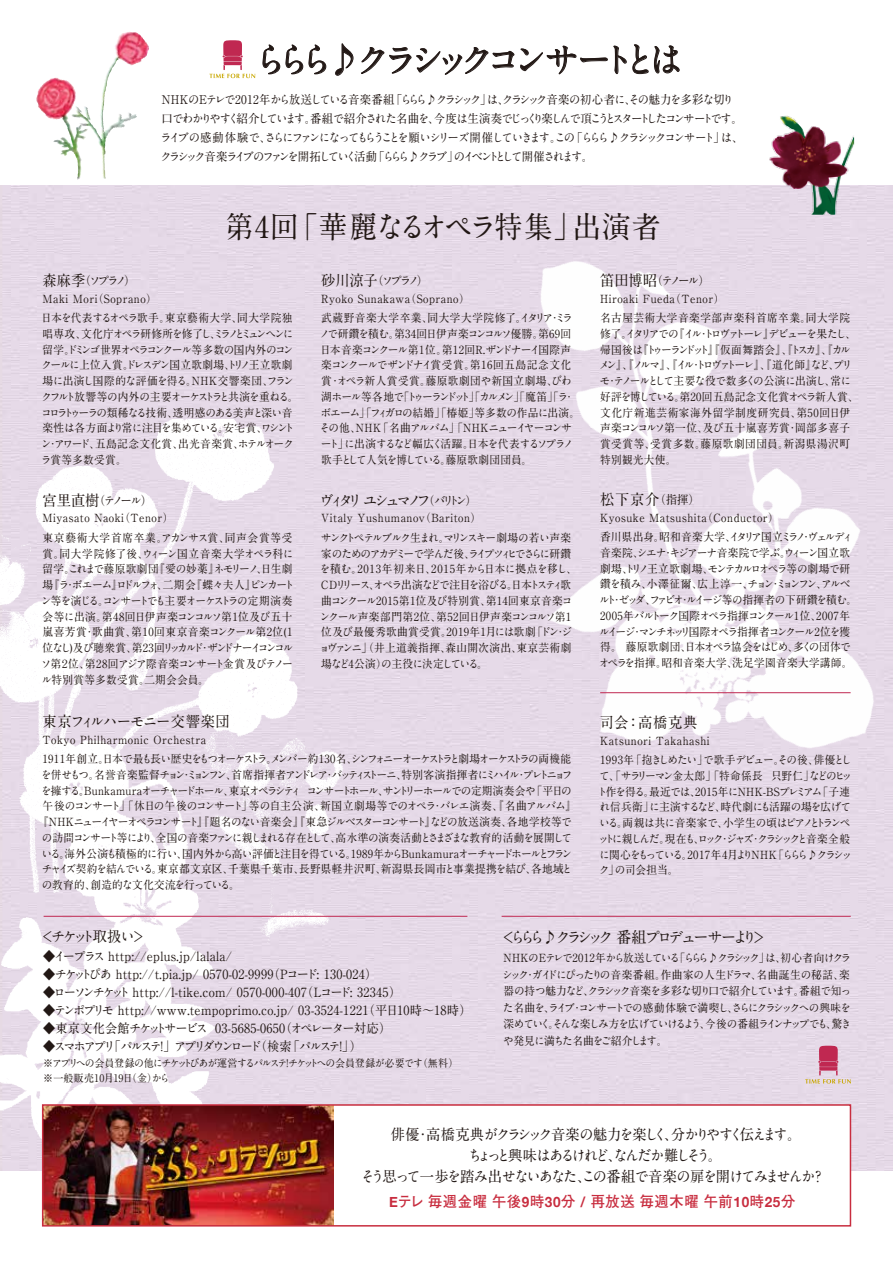
<style>
.page{position:relative;width:893px;height:1263px;background:#fff}
.page>*{position:absolute;margin:0;border:0;box-sizing:border-box;transform-origin:0 0}
.t1{font:700 36px "A1 Mincho Std";letter-spacing:-.245em;color:#221815;scale:.95 1}
.t2{font:700 30px "A1 Mincho Std";letter-spacing:-.005em;color:#221815;scale:.95 1}
.t3{font:700 15.75px "A1 Mincho Std";letter-spacing:-.22em;color:#221815;scale:.75 1}
.t4{font:700 15px/20.9px "A1 Mincho Std";letter-spacing:-.12em;color:#221815;text-align:center;scale:.95 1}
.t5{font:700 15px "Futo Go B101 Pro";letter-spacing:.045em;color:#c82d3f;scale:.95 1}
.t6{font:700 15px "A1 Mincho Std";letter-spacing:-.265em;color:#221815;scale:.95 1}
.t7{font:700 15px "A1 Mincho Std";letter-spacing:-.05em;color:#221815;scale:.95 1}
.t8{font:700 15px "A1 Mincho Std";letter-spacing:-.185em;color:#221815;scale:.75 1}
.t9{font:700 12.75px "A1 Mincho Std";letter-spacing:.025em;color:#221815;scale:.95 1}
.t10{font:700 12.75px "A1 Mincho Std";letter-spacing:-.01em;color:#221815;scale:.95 1}
.t11{font:700 12.75px "A1 Mincho Std";letter-spacing:-.195em;color:#221815;scale:.95 1}
.t12{font:700 12px/18.8px "A1 Mincho Std";letter-spacing:-.17em;color:#221815;scale:.95 1}
.t13{font:700 11.25px/15.8px "A1 Mincho Std";letter-spacing:-.05em;color:#221815;scale:.95 1}
.t14{font:700 11.25px/15.8px "A1 Mincho Std";letter-spacing:-.09em;color:#221815;scale:.95 1}
.t15{font:700 11.25px/15.8px "A1 Mincho Std";letter-spacing:-.07em;color:#221815;scale:.95 1}
.t16{font:700 11.25px/15.8px "A1 Mincho Std";letter-spacing:-.075em;color:#221815;scale:.95 1}
.t17{font:700 11.25px/15.8px "A1 Mincho Std";letter-spacing:-.005em;color:#221815;scale:.95 1}
.t18{font:700 11.25px/15.8px "A1 Mincho Std";letter-spacing:-.085em;color:#221815;scale:.95 1}
.t19{font:700 11.25px/19.5px "A1 Mincho Std";letter-spacing:.05em;color:#221815;scale:.95 1}
.t20{font:700 11.25px "A1 Mincho Std";letter-spacing:-.11em;color:#221815;scale:.95 1}
.t21{font:700 11.25px "A1 Mincho Std";letter-spacing:-.185em;color:#221815;scale:.95 1}
.t22{font:700 11.25px "A1 Mincho Std";letter-spacing:-.1em;color:#221815;scale:.95 1}
.t23{font:700 11.25px "A1 Mincho Std";letter-spacing:.025em;color:#221815;scale:.95 1}
.t24{font:700 11.25px/19.5px "A1 Mincho Std";letter-spacing:.03em;color:#221815;scale:.95 1}
.t25{font:700 11.25px/19.5px "A1 Mincho Std";letter-spacing:.045em;color:#221815;scale:.95 1}
.t26{font:700 11.25px/19.5px "A1 Mincho Std";letter-spacing:.04em;color:#221815;scale:.95 1}
.t27{font:700 10.5px/15px "A1 Mincho Std";letter-spacing:-.055em;color:#221815;scale:.95 1}
.s1{font-size:15px}
.s2{font-size:12px}
.s3{font-family:"Helvetica Neue";font-size:14.25px}
.s4{font-size:14.7px}
</style>
<div class="page">
<img style="left:327px;top:204px;width:566px;height:674px">
<img style="left:0;top:419px;width:366px;height:746px">
<svg style="left:262px;top:44px;width:65px;height:31px"></svg>
<svg style="left:335px;top:43px;width:19px;height:33px"></svg>
<svg style="left:361px;top:44px;width:319px;height:31px"></svg>
<div style="left:43px;top:1105px;width:807px;height:121px;background:#fff"></div>
<img style="left:45px;top:1107px;width:288px;height:116px">
<div style="left:42px;top:1104px;width:809px;height:122px;border:2px solid #c82d3f"></div>
<svg style="left:209px;top:40px;width:46px;height:38px"></svg>
<hr style="left:600px;top:692px;width:251px;height:1px;background:#c02851">
<svg style="left:805px;top:1046px;width:46px;height:37px;background:#d9a8b6"></svg>
<hr style="left:502px;top:916px;width:349px;height:1px;background:#c02851">
<hr style="left:44px;top:916px;width:423px;height:1px;background:#c02851">
<img style="left:36px;top:78px;width:25px;height:42px">
<img style="left:102px;top:32px;width:27px;height:62px">
<img style="left:764px;top:116px;width:90px;height:99px">
<h1 class="t1" style="left:254px;top:31px;width:453px">ららら♪クラシックコンサートとは</h1>
<p class="t12" style="left:160px;top:89px;width:616px">NHKのEテレで2012年から放送している音楽番組「ららら♪クラシック」は、クラシック音楽の初心者に、その魅力を多彩な切り口でわかりやすく紹介しています。番組で紹介された名曲を、今度は生演奏でじっくり楽しんで頂こうとスタートしたコンサートです。ライブの感動体験で、さらにファンになってもらうことを願いシリーズ開催していきます。この「ららら♪クラシックコンサート」は、クラシック音楽ライブのファンを開拓していく活動「ららら♪クラブ」のイベントとして開催されます。</p>
<h2 class="t2" style="left:225px;top:203px;width:460px">第4回「華麗なるオペラ特集」出演者</h2>
<p class="t12" style="left:43px;top:270px;width:99px"><span class="s1">森麻季</span>（ソプラノ）</p>
<p class="t25" style="left:41px;top:287px;width:266px">Maki Mori（Soprano）<br>日本を代表するオペラ歌手。東京藝術大学、同大学院独</p>
<p class="t18" style="left:41px;top:324px;width:273px">唱専攻、文化庁オペラ研修所を修了し、ミラノとミュンヘンに留学。ドミンゴ世界オペラコンクール等多数の国内外のコンクールに上位入賞。ドレスデン国立歌劇場、トリノ王立歌劇場に出演し国際的な評価を得る。ＮＨＫ交響楽団、フランクフルト放響等の内外の主要オーケストラと共演を重ねる。コロラトゥーラの類稀なる技術、透明感のある美声と深い音楽性は各方面より常に注目を集めている。安宅賞、ワシントン・アワード、五島記念文化賞、出光音楽賞、ホテルオークラ賞等多数受賞。</p>
<p class="t12" style="left:43px;top:489px;width:117px"><span class="s1">宮里直樹</span>（テノール）</p>
<p class="t19" style="left:43px;top:507px;width:265px">Miyasato Naoki（Tenor）<br>東京藝術大学首席卒業。アカンサス賞、同声会賞等受</p>
<p class="t13" style="left:41px;top:544px;width:269px">賞。同大学院修了後、ウィーン国立音楽大学オペラ科に留学。これまで藤原歌劇団『愛の妙薬』ネモリーノ、日生劇場『ラ・ボエーム』ロドルフォ、二期会『蝶々夫人』ピンカートン等を演じる。コンサートでも主要オーケストラの定期演奏会等に出演。第48回日伊声楽コンコルソ第1位及び五十嵐喜芳賞・歌曲賞、第10回東京音楽コンクール第2位(1位なし)及び聴衆賞、第23回リッカルド・ザンドナーイコンコルソ第２位、第28回アジア際音楽コンサート金賞及びテノール特別賞等多数受賞。二期会会員。</p>
<p class="t12" style="left:321px;top:270px;width:114px"><span class="s1">砂川涼子</span>（ソプラノ）</p>
<p class="t19" style="left:321px;top:287px;width:266px">Ryoko Sunakawa（Soprano）<br>武蔵野音楽大学卒業、同大学大学院修了。イタリア・ミラ</p>
<p class="t15" style="left:320px;top:324px;width:276px">ノで研鑽を積む。第34回日伊声楽コンコルソ優勝。第69回日本音楽コンクール第１位。第12回R.ザンドナーイ国際声楽コンクールでザンドナイ賞受賞。第16回五島記念文化賞･オペラ新人賞受賞。藤原歌劇団や新国立劇場、びわ湖ホール等各地で｢トゥーランドット｣｢カルメン｣｢魔笛｣｢ラ・ボエーム｣「フィガロの結婚」｢椿姫｣等多数の作品に出演。その他、NHK「名曲アルバム」「NHKニューイヤーコンサート」に出演するなど幅広く活躍。日本を代表するソプラノ歌手として人気を博している。藤原歌劇団団員。</p>
<h3 class="t6" style="left:320px;top:488px;width:167px">ヴィタリ ユシュマノフ<span class="s2">（バリトン）</span></h3>
<p class="t24" style="left:321px;top:507px;width:265px">Vitaly Yushumanov（Bariton）<br>サンクトペテルブルク生まれ。マリンスキー劇場の若い声楽</p>
<p class="t13" style="left:319px;top:544px;width:273px">家のためのアカデミーで学んだ後、ライプツィヒでさらに研鑽を積む。2013年初来日、2015年から日本に拠点を移し、<br>CDリリース、オペラ出演などで注目を浴びる。日本トスティ歌曲コンクール2015第1位及び特別賞、第14回東京音楽コンクール声楽部門第2位、第52回日伊声楽コンコルソ第1位及び最優秀歌曲賞受賞。2019年1月には歌劇「ドン・ジョヴァンニ」（井上道義指揮、森山開次演出、東京芸術劇場など4公演）の主役に決定している。</p>
<h3 class="t7" style="left:43px;top:710px;width:199px">東京フィルハーモニー交響楽団</h3>
<p class="t13" style="left:43px;top:728px;width:558px;line-height:19.5px">Tokyo Philharmonic Orchestra<br>191 1年創立。日本で最も長い歴史をもつオーケストラ。メンバー約 130名、シンフォニーオーケストラと劇場オーケストラの両機能</p>
<p class="t21" style="left:41px;top:765px;width:561px">を併せもつ。名誉音楽監督チョン・ミョンフン、首席指揮者アンドレア・バッティストーニ、特別客演指揮者にミハイル・プレトニョフ</p>
<p class="t20" style="left:41px;top:781px;width:560px">を擁する。Bunkamuraオーチャードホール、東京オペラシティ コンサートホール、サントリーホールでの定期演奏会や「平日の</p>
<p class="t13" style="left:43px;top:797px;width:563px">午後のコンサート」「休日の午後のコンサート」等の自主公演、新国立劇場等でのオペラ・バレエ演奏、『名曲アルバム』</p>
<p class="t20" style="left:37px;top:813px;width:564px">『NHKニューイヤーオペラコンサート』『題名のない音楽会』『東急ジルベスターコンサート』などの放送演奏、各地学校等で</p>
<p class="t22" style="left:42px;top:828px;width:560px">の訪問コンサート等により、全国の音楽ファンに親しまれる存在として、高水準の演奏活動とさまざまな教育的活動を展開して</p>
<p class="t16" style="left:42px;top:844px;width:560px">いる。海外公演も積極的に行い、国内外から高い評価と注目を得ている。1989年からBunkamuraオーチャードホールとフラン</p>
<p class="t23" style="left:42px;top:860px;width:560px">チャイズ契約を結んでいる。東京都文京区、千葉県千葉市、長野県軽井沢町、新潟県長岡市と事業提携を結び、各地域と</p>
<p class="t13" style="left:42px;top:875px;width:210px">の教育的、創造的な文化交流を行っている。</p>
<p class="t12" style="left:600px;top:270px;width:117px"><span class="s1">笛田博昭</span>（テノール）</p>
<p class="t26" style="left:600px;top:287px;width:265px">Hiroaki Fueda（Tenor）<br>名古屋芸術大学音楽学部声楽科首席卒業。同大学院</p>
<p class="t17" style="left:599px;top:324px;width:275px">修了。イタリアでの『イル・トロヴァトーレ』デビューを果たし、帰国後は『トゥーランドット』『仮面舞踏会』、『トスカ』、『カルメン』、『ノルマ』、『イル・トロヴァトーレ』、『道化師』など、プリモ・テノールとして主要な役で数多くの公演に出演し、常に好評を博している。第20回五島記念文化賞オペラ新人賞、文化庁新進芸術家海外留学制度研究員、第50回日伊声楽コンコルソ第一位、及び五十嵐喜芳賞・岡部多喜子賞受賞等、受賞多数。藤原歌劇団団員。新潟県湯沢町特別観光大使。</p>
<h3 class="t4" style="left:600px;top:487px;width:107px">松下京介<span class="s2">（指揮）</span></h3>
<p class="t19" style="left:600px;top:506px;width:268px">Kyosuke Matsushita（Conductor）<br>香川県出身。昭和音楽大学、イタリア国立ミラノ・ヴェルディ</p>
<p class="t14" style="left:599px;top:543px;width:274px">音楽院、シエナ・キジアーナ音楽院で学ぶ。ウィーン国立歌劇場、トリノ王立歌劇場、モンテカルロオペラ等の劇場で研鑽を積み、小澤征爾、広上淳一、チョン・ミョンフン、アルベルト・ゼッダ、ファビオ・ルイージ等の指揮者の下研鑽を積む。<br>2005年バルトーク国際オペラ指揮コンクール1位、2007年ルイージ・マンチネッリ国際オペラ指揮者コンクール2位を獲得。 藤原歌劇団、日本オペラ協会をはじめ、多くの団体でオペラを指揮。昭和音楽大学、洗足学園音楽大学講師。</p>
<h3 class="t4" style="left:600px;top:710px;width:104px">司会：高橋克典</h3>
<p class="t19" style="left:600px;top:729px;width:266px">Katsunori Takahashi<br>1993年「抱きしめたい」で歌手デビュー。その後、俳優とし</p>
<p class="t16" style="left:597px;top:766px;width:270px">て、「サラリーマン金太郎」「特命係長 只野仁」などのヒット作を得る。最近では、2015年にNHK-BSプレミアム「子連れ信兵衛」に主演するなど、時代劇にも活躍の場を広げている。両親は共に音楽家で、小学生の頃はピアノとトランペットに親しんだ。現在も、ロック・ジャズ・クラシックと音楽全般に関心をもっている。2017年4月よりNHK「ららら♪クラシック」の司会担当。</p>
<h3 class="t8" style="left:43px;top:924px;width:134px">&lt;チケット取扱い&gt;</h3>
<p class="t9" style="left:43px;top:946px;width:200px">◆イープラス http://eplus.jp/lalala/</p>
<p class="t9" style="left:43px;top:964px;width:353px">◆チケットぴあ http://t.pia.jp/ 0570-02-9999（Pコード: 130-024）</p>
<p class="t9" style="left:43px;top:982px;width:378px">◆ローソンチケット http://l-tike.com/ 0570-000-407（Lコード: 32345）</p>
<p class="t9" style="left:43px;top:1000px;width:452px">◆テンポプリモ http://www.tempoprimo.co.jp/ 03-3524-1221（平日10時～18時）</p>
<p class="t10" style="left:43px;top:1018px;width:368px">◆東京文化会館チケットサービス 03-5685-0650（オペレーター対応）</p>
<p class="t11" style="left:43px;top:1036px;width:337px">◆スマホアプリ「パルステ！」アプリダウンロード（検索「パルステ！」）</p>
<p class="t27" style="left:43px;top:1054px;width:439px">※アプリへの会員登録の他にチケットぴあが運営するパルステ！チケットへの会員登録が必要です（無料）※一般販売10月19日（金）から</p>
<h3 class="t3" style="left:503px;top:924px;width:350px">＜ららら♪クラシック 番組プロデューサーより＞</h3>
<p class="t14" style="left:502px;top:948px;width:369px;line-height:16.5px">NHKのEテレで2012年から放送している「ららら♪クラシック」は、初心者向けクラシック・ガイドにぴったりの音楽番組。作曲家の人生ドラマ、名曲誕生の秘話、楽器の持つ魅力など、クラシック音楽を多彩な切り口で紹介しています。番組で知った名曲を、ライブ・コンサートでの感動体験で満喫し、さらにクラシックへの興味を深めていく。そんな楽しみ方を広げていけるよう、今後の番組ラインナップでも、驚きや発見に満ちた名曲をご紹介します。</p>
<h3 class="t4" style="left:361px;top:1122px;width:490px">俳優・高橋克典がクラシック音楽の魅力を楽しく、分かりやすく伝えます。<br>ちょっと興味はあるけれど、なんだか難しそう。<br>そう思って一歩を踏み出せないあなた、この番組で音楽の扉を開けてみませんか？</h3>
<h3 class="t5" style="left:389px;top:1189px;width:429px"><span class="s3">E</span><span class="s4">テレ</span>毎週金曜午後<span class="s3">9</span>時<span class="s3">30</span>分 <span class="s3">/</span> 再放送毎週木曜午前<span class="s3">10</span>時<span class="s3">25</span>分</h3>
</div>
